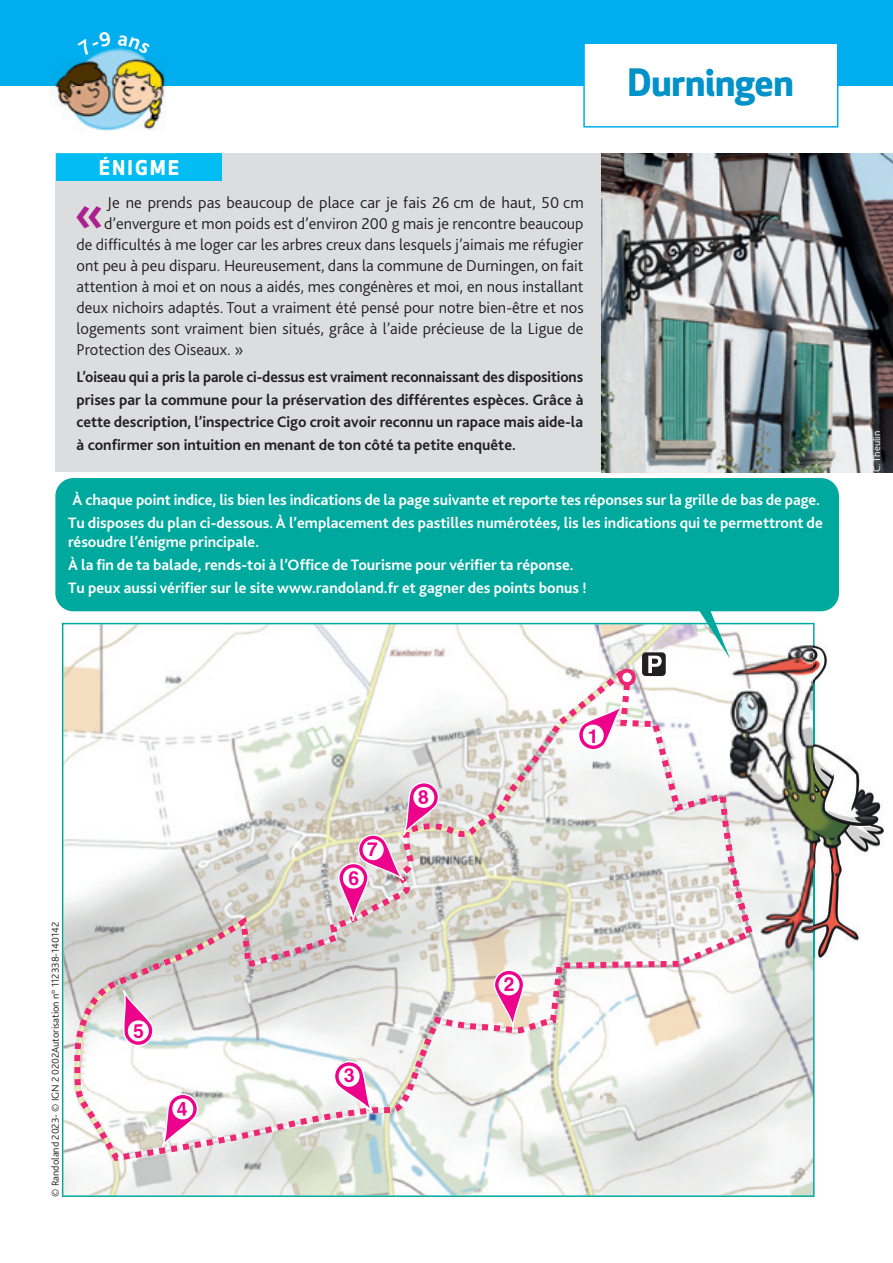
<style>
.page{position:relative;width:893px;height:1263px;background:#fff}
.page>*{position:absolute;margin:0;border:0;box-sizing:border-box;transform-origin:0 0}
.t1{font:700 48.3px "Bliss 2";color:#ab208e}
.t2{font:700 36.9px "Apex New";letter-spacing:-.005em;color:#0092c8}
.t3{font:700 19.5px "Apex New";letter-spacing:.125em;color:#fff}
.t4{font:700 19.2px "Helvetica";color:#ed028c}
.t5{font:300 16.5px "Bliss 2";color:#231f20}
.t6{font:700 15.75px/23px "Bliss 2";color:#fff}
.t7{font:700 15.75px/22.5px "Bliss 2";color:#231f20;text-align:justify}
.t8{font:300 10.5px "Bliss 2";color:#231f20}
.t9{font:300 10.5px "Bliss 2";color:#fff}
</style>
<div class="page">
<div style="left:0;top:0;width:893px;height:85px;background:#00aeef"></div>
<svg style="left:583px;top:44px;width:255px;height:84px"></svg>
<div style="left:55px;top:153px;width:550px;height:319px;background:#dcdddf"></div>
<div style="left:56px;top:153px;width:166px;height:28px;background:#01bdf2"></div>
<img style="left:39px;top:48px;width:138px;height:83px">
<img style="left:56px;top:153px;width:121px;height:9px">
<img style="left:100px;top:157px;width:77px;height:5px">
<img style="left:601px;top:153px;width:292px;height:319px">
<svg style="left:62px;top:623px;width:753px;height:574px"></svg>
<img style="left:730px;top:645px;width:153px;height:313px">
<img style="left:730px;top:833px;width:22px;height:112px">
<svg style="left:687px;top:611px;width:43px;height:48px"></svg>
<div style="left:55px;top:478px;width:784px;height:133px;background:#00a99d;border-radius:18px"></div>
<svg style="left:78px;top:48px;width:34px;height:8px"></svg>
<svg style="left:118px;top:48px;width:32px;height:6px"></svg>
<svg style="left:494px;top:969px;width:30px;height:58px"></svg>
<svg style="left:332px;top:1059px;width:41px;height:54px"></svg>
<svg style="left:162px;top:1092px;width:38px;height:55px"></svg>
<svg style="left:122px;top:990px;width:33px;height:57px"></svg>
<svg style="left:338px;top:781px;width:103px;height:140px;background:#dfbec8"></svg>
<p class="t3" style="left:99px;top:153px;width:81px">ÉNIGME</p>
<p class="t5" style="left:107px;top:193px;width:478px">Je ne prends pas beaucoup de place car je fais 26 cm de haut, 50 cm</p>
<p class="t5" style="left:104px;top:214px;width:481px">d’envergure et mon poids est d’environ 200 g mais je rencontre beaucoup</p>
<p class="t5" style="left:77px;top:235px;width:508px">de difficultés à me loger car les arbres creux dans lesquels j’aimais me réfugier</p>
<p class="t5" style="left:77px;top:256px;width:509px">ont peu à peu disparu. Heureusement, dans la commune de Durningen, on fait</p>
<p class="t5" style="left:77px;top:277px;width:508px">attention à moi et on nous a aidés, mes congénères et moi, en nous installant</p>
<p class="t5" style="left:77px;top:298px;width:509px">deux nichoirs adaptés. Tout a vraiment été pensé pour notre bien-être et nos</p>
<p class="t5" style="left:77px;top:319px;width:508px">logements sont vraiment bien situés, grâce à l’aide précieuse de la Ligue de</p>
<p class="t5" style="left:77px;top:340px;width:169px">Protection des Oiseaux. »</p>
<p class="t7" style="left:77px;top:365px;width:508px">L’oiseau qui a pris la parole ci-dessus est vraiment reconnaissant des dispositions prises par la commune pour la préservation des différentes espèces. Grâce à cette description, l’inspectrice Cigo croit avoir reconnu un rapace mais aide-la à confirmer son intuition en menant de ton côté ta petite enquête.</p>
<h1 class="t1" style="left:75px;top:183px;width:31px">«</h1>
<h2 class="t2" style="left:628px;top:56px;width:167px">Durningen</h2>
<p class="t6" style="left:68px;top:488px;width:756px">À chaque point indice, lis bien les indications de la page suivante et reporte tes réponses sur la grille de bas de page.<br>Tu disposes du plan ci-dessous. À l’emplacement des pastilles numérotées, lis les indications qui te permettront de</p>
<p class="t6" style="left:68px;top:530px;width:520px">résoudre l’énigme principale.<br>À la fin de ta balade, rends-toi à l’Office de Tourisme pour vérifier ta réponse.<br>Tu peux aussi vérifier sur le site www.randoland.fr et gagner des points bonus !</p>
<p class="t9" style="left:870px;top:482px;width:53px;rotate:-90deg">© C. Theulin</p>
<p class="t8" style="left:49px;top:1197px;width:277px;rotate:-90deg">© Randoland 2023- © IGN 2 0202Autorisation n° 112338-140142</p>
<p class="t4" style="left:348px;top:867px;width:12px">6</p>
<p class="t4" style="left:367px;top:837px;width:12px">7</p>
<p class="t4" style="left:588px;top:724px;width:12px">1</p>
</div>
